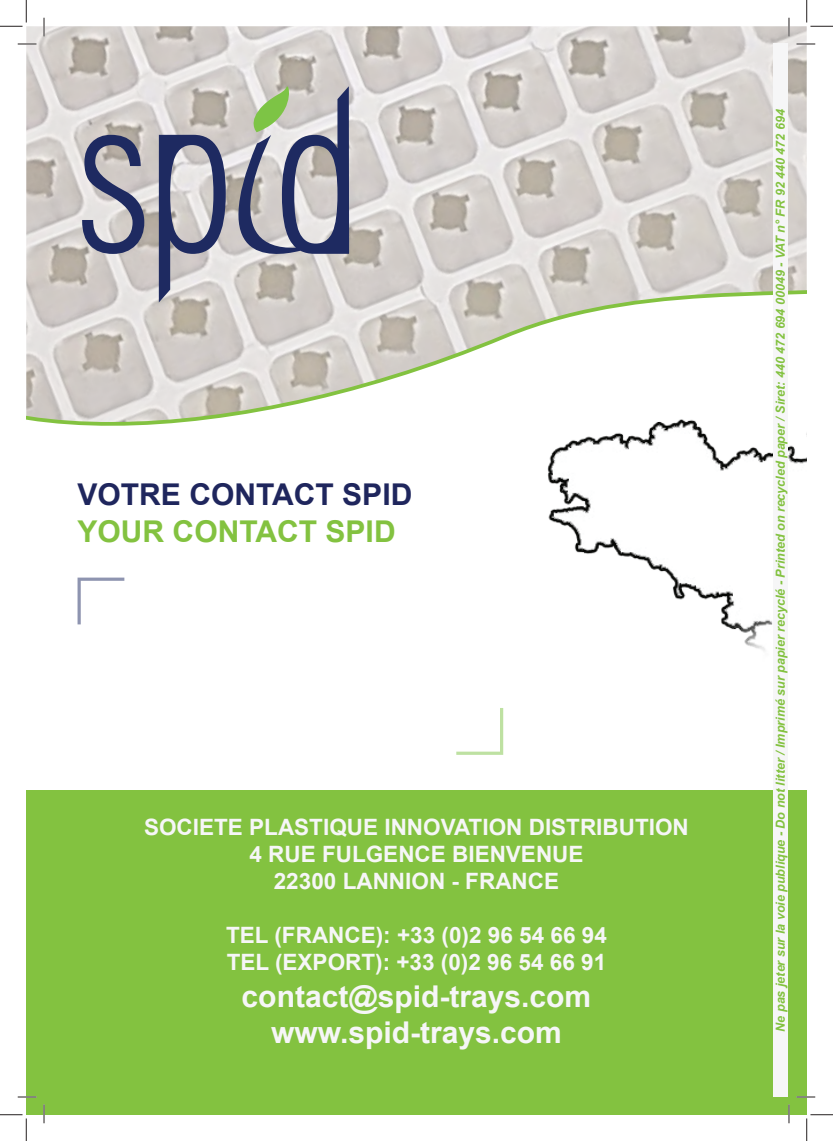
<style>
.page{position:relative;width:833px;height:1141px;background:#fff}
.page>*{position:absolute;margin:0;border:0;box-sizing:border-box;transform-origin:0 0}
.t1{font:700 30px/36px "Arial";color:#f6f6f7;text-align:center}
.t2{font:700 30px "Arial";color:#1f265d}
.t3{font:700 30px "Arial";color:#83c240}
.t4{font:700 22.5px/27px "Arial";color:#f6f6f7;text-align:center}
.t5{font:italic 700 12.5px "Arial";color:#83c240}
</style>
<div class="page">
<div style="left:26px;top:790px;width:780px;height:324px;background:#83c240"></div>
<svg style="left:26px;top:26px;width:780px;height:400px"></svg>
<svg style="left:456px;top:708px;width:47px;height:46px"></svg>
<svg style="left:77px;top:577px;width:47px;height:47px"></svg>
<img style="left:547px;top:397px;width:259px;height:254px">
<div style="left:772px;top:44px;width:14px;height:1052px;background:#f6f6f7"></div>
<svg style="left:82px;top:135px;width:62px;height:119px"></svg>
<svg style="left:159px;top:86px;width:190px;height:216px"></svg>
<svg style="left:18px;top:43px;width:18px;height:2px"></svg>
<svg style="left:796px;top:43px;width:18px;height:2px"></svg>
<svg style="left:18px;top:1096px;width:18px;height:1px"></svg>
<svg style="left:796px;top:1096px;width:18px;height:1px"></svg>
<svg style="left:43px;top:18px;width:2px;height:18px"></svg>
<svg style="left:43px;top:1104px;width:2px;height:19px"></svg>
<svg style="left:787px;top:18px;width:2px;height:18px"></svg>
<svg style="left:787px;top:1104px;width:2px;height:19px"></svg>
<svg style="left:0;top:0;width:27px;height:27px"></svg>
<svg style="left:0;top:1114px;width:27px;height:26px"></svg>
<svg style="left:806px;top:0;width:26px;height:27px"></svg>
<svg style="left:806px;top:1114px;width:26px;height:26px"></svg>
<h1 class="t2" style="left:77px;top:475px;width:336px">VOTRE CONTACT SPID</h1>
<h1 class="t3" style="left:77px;top:511px;width:319px">YOUR CONTACT SPID</h1>
<p class="t4" style="left:144px;top:814px;width:546px">SOCIETE PLASTIQUE INNOVATION DISTRIBUTION<br>4 RUE FULGENCE BIENVENUE<br>22300 LANNION - FRANCE</p>
<p class="t4" style="left:226px;top:922px;width:382px;text-align:left">TEL (FRANCE): +33 (0)2 96 54 66 94<br>TEL (EXPORT): +33 (0)2 96 54 66 91</p>
<h1 class="t1" style="left:241px;top:978px;width:351px">contact@spid-trays.com www.spid-trays.com</h1>
<p class="t5" style="left:771px;top:1031px;width:923px;rotate:-90deg">Ne pas jeter sur la voie publique - Do not litter / Imprimé sur papier recyclé - Printed on recycled paper / Siret: 440 472 694 00049 - VAT n° FR 92 440 472 694</p>
</div>
